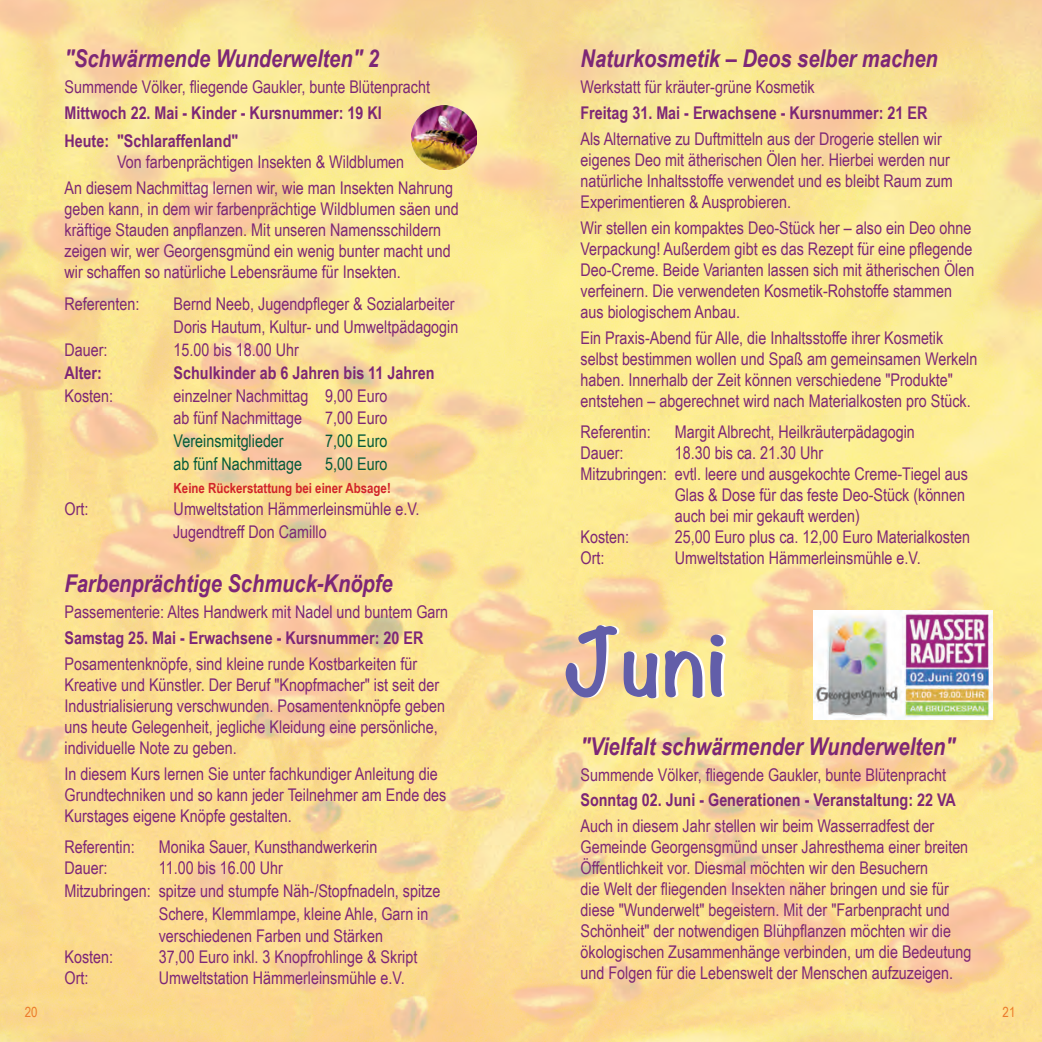
<style>
.page{position:relative;width:1042px;height:1042px;background:#fff}
.page>*{position:absolute;margin:0;border:0;box-sizing:border-box;transform-origin:0 0}
.t1{font:italic 700 24.5px "Arial Narrow";color:#7d2776}
.t2{font:italic 700 24.5px "Arial Narrow";color:#7d2678}
.t3{font:17.5px/21px "Arial Narrow";color:#7d2776}
.t4{font:17.5px/21px "Arial Narrow";color:#7d2678}
.t5{font:700 17.5px/27.5px "Arial Narrow";color:#7d2776}
.t6{font:17.5px "Arial Narrow";color:#055b3a}
.t7{font:700 17.5px "Arial Narrow";color:#7d2678}
.t8{font:700 14px "Arial Narrow";color:#d1232a}
.t9{font:14px "Arial Narrow";color:#ec7b2a}
</style>
<div class="page">
<img style="left:0;top:0;width:1042px;height:1042px">
<svg style="left:566px;top:625px;width:157px;height:73px"></svg>
<img style="left:814px;top:610px;width:178px;height:109px">
<img style="left:412px;top:105px;width:64px;height:65px">
<h1 class="t1" style="left:64px;top:40px;width:316px">"Schwärmende Wunderwelten" 2</h1>
<p class="t3" style="left:64px;top:76px;width:367px">Summende Völker, fliegende Gaukler, bunte Blütenpracht</p>
<p class="t5" style="left:64px;top:99px;width:319px">Mittwoch 22. Mai - Kinder - Kursnummer: 19 KI<br>Heute: "Schlaraffenland"</p>
<p class="t3" style="left:64px;top:148px;width:390px;line-height:25.9px;text-align:center">Von farbenprächtigen Insekten &amp; Wildblumen<br>An diesem Nachmittag lernen wir, wie man Insekten Nahrung</p>
<p class="t3" style="left:64px;top:197px;width:396px">geben kann, in dem wir farbenprächtige Wildblumen säen und kräftige Stauden anpflanzen. Mit unseren Namensschildern zeigen wir, wer Georgensgmünd ein wenig bunter macht und wir schaffen so natürliche Lebensräume für Insekten.</p>
<p class="t3" style="left:64px;top:293px;width:76px">Referenten:</p>
<p class="t3" style="left:174px;top:292px;width:286px;line-height:22.8px">Bernd Neeb, Jugendpfleger &amp; Sozialarbeiter<br>Doris Hautum, Kultur- und Umweltpädagogin</p>
<p class="t3" style="left:64px;top:339px;width:45px">Dauer:</p>
<p class="t3" style="left:174px;top:339px;width:127px">15.00 bis 18.00 Uhr</p>
<p class="t5" style="left:64px;top:358px;width:39px">Alter:</p>
<p class="t5" style="left:174px;top:358px;width:262px">Schulkinder ab 6 Jahren bis 11 Jahren</p>
<p class="t3" style="left:64px;top:384px;width:50px">Kosten:</p>
<p class="t3" style="left:174px;top:383px;width:215px;line-height:22.8px">einzelner Nachmittag 9,00 Euro ab fünf Nachmittage</p>
<p class="t3" style="left:325px;top:407px;width:64px">7,00 Euro</p>
<p class="t6" style="left:174px;top:428px;width:112px">Vereinsmitglieder</p>
<p class="t6" style="left:325px;top:428px;width:64px">7,00 Euro</p>
<p class="t6" style="left:174px;top:451px;width:130px">ab fünf Nachmittage</p>
<p class="t6" style="left:325px;top:451px;width:64px">5,00 Euro</p>
<p class="t8" style="left:174px;top:477px;width:219px">Keine Rückerstattung bei einer Absage!</p>
<p class="t3" style="left:64px;top:498px;width:25px">Ort:</p>
<p class="t3" style="left:173px;top:497px;width:248px;line-height:22.8px">Umweltstation Hämmerleinsmühle e.V.<br>Jugendtreff Don Camillo</p>
<h1 class="t2" style="left:64px;top:565px;width:330px">Farbenprächtige Schmuck-Knöpfe</h1>
<p class="t4" style="left:64px;top:601px;width:385px">Passementerie: Altes Handwerk mit Nadel und buntem Garn</p>
<p class="t7" style="left:64px;top:625px;width:360px">Samstag 25. Mai - Erwachsene - Kursnummer: 20 ER</p>
<p class="t4" style="left:64px;top:653px;width:382px">Posamentenknöpfe, sind kleine runde Kostbarkeiten für Kreative und Künstler. Der Beruf "Knopfmacher" ist seit der Industrialisierung verschwunden. Posamentenknöpfe geben uns heute Gelegenheit, jegliche Kleidung eine persönliche, individuelle Note zu geben.</p>
<p class="t4" style="left:64px;top:763px;width:383px">In diesem Kurs lernen Sie unter fachkundiger Anleitung die<br>Grundtechniken und so kann jeder Teilnehmer am Ende des<br>Kurstages eigene Knöpfe gestalten.</p>
<p class="t4" style="left:64px;top:836px;width:72px">Referentin:</p>
<p class="t4" style="left:159px;top:836px;width:220px">Monika Sauer, Kunsthandwerkerin</p>
<p class="t4" style="left:64px;top:857px;width:45px">Dauer:</p>
<p class="t4" style="left:159px;top:857px;width:126px">11.00 bis 16.00 Uhr</p>
<p class="t4" style="left:64px;top:879px;width:377px">Mitzubringen: spitze und stumpfe Näh-/Stopfnadeln, spitze</p>
<p class="t4" style="left:159px;top:902px;width:271px">Schere, Klemmlampe, kleine Ahle, Garn in</p>
<p class="t4" style="left:159px;top:925px;width:226px">verschiedenen Farben und Stärken</p>
<p class="t4" style="left:64px;top:946px;width:50px">Kosten:</p>
<p class="t4" style="left:159px;top:946px;width:260px">37,00 Euro inkl. 3 Knopfrohlinge &amp; Skript</p>
<p class="t4" style="left:64px;top:967px;width:25px">Ort:</p>
<p class="t4" style="left:159px;top:967px;width:247px">Umweltstation Hämmerleinsmühle e.V.</p>
<h1 class="t1" style="left:580px;top:40px;width:359px">Naturkosmetik – Deos selber machen</h1>
<p class="t3" style="left:580px;top:76px;width:236px">Werkstatt für kräuter-grüne Kosmetik</p>
<p class="t5" style="left:580px;top:99px;width:348px">Freitag 31. Mai - Erwachsene - Kursnummer: 21 ER</p>
<p class="t3" style="left:580px;top:128px;width:374px">Als Alternative zu Duftmitteln aus der Drogerie stellen wir eigenes Deo mit ätherischen Ölen her. Hierbei werden nur natürliche Inhaltsstoffe verwendet und es bleibt Raum zum Experimentieren &amp; Ausprobieren.</p>
<p class="t3" style="left:580px;top:217px;width:395px">Wir stellen ein kompaktes Deo-Stück her – also ein Deo ohne Verpackung! Außerdem gibt es das Rezept für eine pflegende Deo-Creme. Beide Varianten lassen sich mit ätherischen Ölen verfeinern. Die verwendeten Kosmetik-Rohstoffe stammen aus biologischem Anbau.</p>
<p class="t3" style="left:580px;top:327px;width:398px">Ein Praxis-Abend für Alle, die Inhaltsstoffe ihrer Kosmetik selbst bestimmen wollen und Spaß am gemeinsamen Werkeln haben. Innerhalb der Zeit können verschiedene "Produkte" entstehen – abgerechnet wird nach Materialkosten pro Stück.</p>
<p class="t3" style="left:580px;top:421px;width:72px">Referentin:</p>
<p class="t3" style="left:675px;top:421px;width:242px">Margit Albrecht, Heilkräuterpädagogin</p>
<p class="t3" style="left:580px;top:442px;width:45px">Dauer:</p>
<p class="t3" style="left:675px;top:442px;width:150px">18.30 bis ca. 21.30 Uhr</p>
<p class="t3" style="left:580px;top:463px;width:389px">Mitzubringen: evtl. leere und ausgekochte Creme-Tiegel aus</p>
<p class="t3" style="left:675px;top:484px;width:292px">Glas &amp; Dose für das feste Deo-Stück (können</p>
<p class="t3" style="left:675px;top:505px;width:187px">auch bei mir gekauft werden)</p>
<p class="t3" style="left:580px;top:526px;width:50px">Kosten:</p>
<p class="t3" style="left:675px;top:526px;width:297px">25,00 Euro plus ca. 12,00 Euro Materialkosten</p>
<p class="t3" style="left:580px;top:547px;width:25px">Ort:</p>
<p class="t3" style="left:675px;top:547px;width:247px">Umweltstation Hämmerleinsmühle e.V.</p>
<h1 class="t1" style="left:580px;top:727px;width:376px">"Vielfalt schwärmender Wunderwelten"</h1>
<p class="t3" style="left:580px;top:763px;width:367px">Summende Völker, fliegende Gaukler, bunte Blütenpracht</p>
<p class="t5" style="left:580px;top:786px;width:377px">Sonntag 02. Juni - Generationen - Veranstaltung: 22 VA</p>
<p class="t3" style="left:580px;top:815px;width:392px">Auch in diesem Jahr stellen wir beim Wasserradfest der Gemeinde Georgensgmünd unser Jahresthema einer breiten Öffentlichkeit vor. Diesmal möchten wir den Besuchern<br>die Welt der fliegenden Insekten näher bringen und sie für diese "Wunderwelt" begeistern. Mit der "Farbenpracht und Schönheit" der notwendigen Blühpflanzen möchten wir die ökologischen Zusammenhänge verbinden, um die Bedeutung und Folgen für die Lebenswelt der Menschen aufzuzeigen.</p>
<p class="t9" style="left:25px;top:1002px;width:14px">20</p>
<p class="t9" style="left:1002px;top:1002px;width:14px">21</p>
</div>
